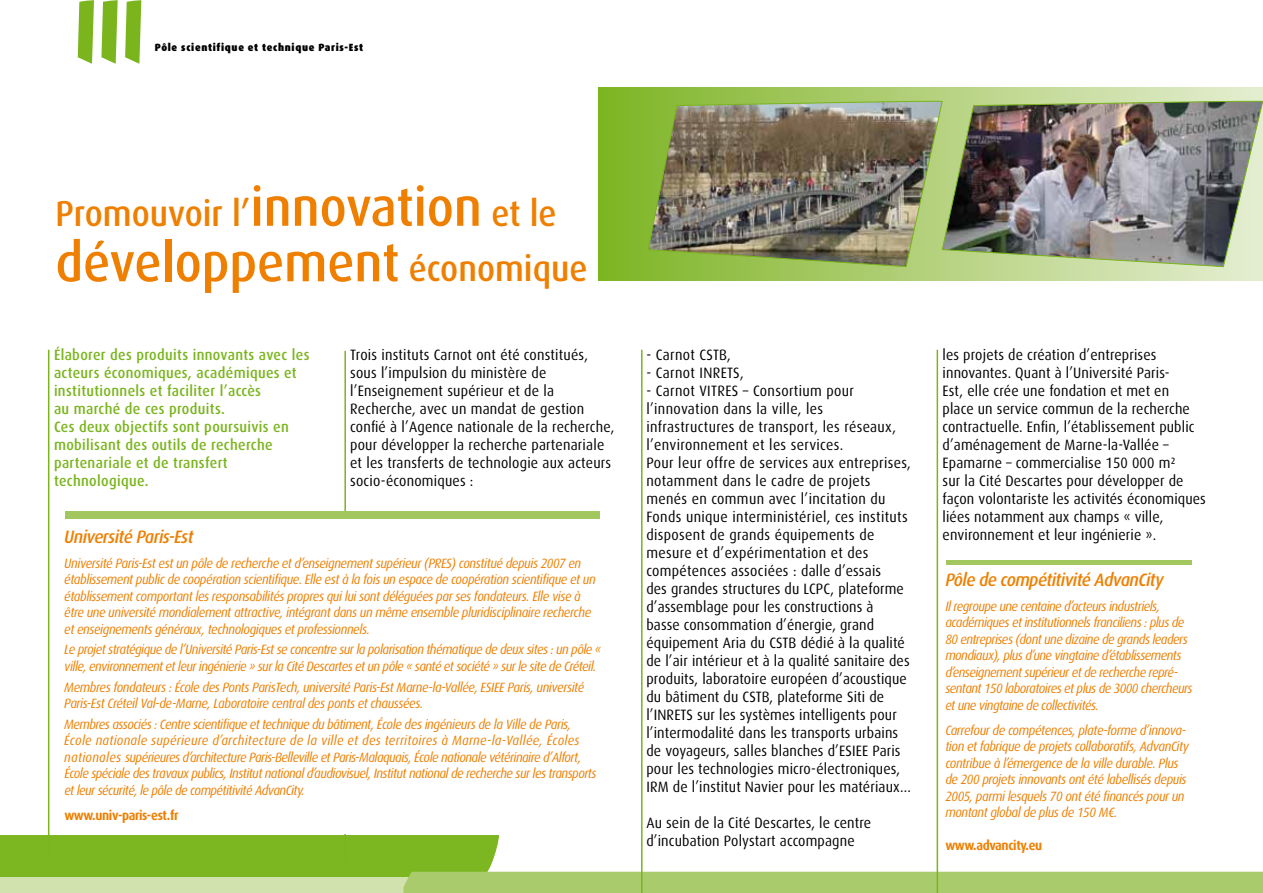
<style>
.page{position:relative;width:1263px;height:893px;background:#fff}
.page>*{position:absolute;margin:0;border:0;box-sizing:border-box;transform-origin:0 0}
.t1{font:500 54px "Dax OT";color:#ee7f00;scale:.93 1}
.t2{font:500 36px "Dax OT";color:#ee7f00;scale:.93 1}
.t3{font:italic 500 18px "Dax OT";letter-spacing:-.03em;color:#ee7f00;scale:.93 1}
.t4{font:15px/18px "Dax OT";letter-spacing:.01em;color:#000;scale:.93 1}
.t5{font:500 15px/18px "Dax OT";letter-spacing:.025em;color:#7ab51d;scale:.93 1}
.t6{font:italic 13.5px/16.5px "Dax OT";letter-spacing:-.04em;color:#ee7f00;scale:.92 1}
.t7{font:700 13.5px "Dax OT";letter-spacing:-.03em;color:#ee7f00;scale:.92 1}
.t8{font:900 10.5px "Dax OT";letter-spacing:.07em;color:#000;scale:.93 1}
.s1{font-size:54px}
.s2{font-size:36px}
</style>
<div class="page">
<svg style="left:78px;top:0;width:16px;height:64px"></svg>
<svg style="left:101px;top:0;width:17px;height:64px"></svg>
<svg style="left:125px;top:0;width:16px;height:64px"></svg>
<svg style="left:0;top:835px;width:1263px;height:58px"></svg>
<div style="left:598px;top:88px;width:665px;height:193px;background:linear-gradient(to right,#7fb526,#e7eed4)"></div>
<img style="left:647px;top:100px;width:294px;height:167px">
<img style="left:941px;top:100px;width:322px;height:167px">
<hr style="left:48px;top:350px;width:1px;height:509px;background:#7ab51d">
<hr style="left:344px;top:351px;width:2px;height:508px;background:#7ab51d">
<hr style="left:641px;top:350px;width:1px;height:543px;background:#7ab51d">
<hr style="left:936px;top:350px;width:2px;height:543px;background:#7ab51d">
<div style="left:66px;top:512px;width:534px;height:7px;background:#a2c75f"></div>
<div style="left:946px;top:560px;width:245px;height:5px;background:#a2c75f"></div>
<p class="t8" style="left:155px;top:41px;width:226px">Pôle scientifique et technique Paris-Est</p>
<h2 class="t2" style="left:55px;top:193px;width:540px">Promouvoir l’<span class="s1">innovation</span> et le</h2>
<h1 class="t1" style="left:55px;top:232px;width:573px">développement <span class="s2">économique</span></h1>
<p class="t5" style="left:54px;top:346px;width:276px">Élaborer des produits innovants avec les acteurs économiques, académiques et institutionnels et faciliter l’accès<br>au marché de ces produits.<br>Ces deux objectifs sont poursuivis en mobilisant des outils de recherche partenariale et de transfert technologique.</p>
<p class="t4" style="left:350px;top:346px;width:286px">Trois instituts Carnot ont été constitués, sous l’impulsion du ministère de l’Enseignement supérieur et de la Recherche, avec un mandat de gestion confié à l’Agence nationale de la recherche, pour développer la recherche partenariale et les transferts de technologie aux acteurs socio-économiques :</p>
<p class="t4" style="left:646px;top:346px;width:92px">- Carnot CSTB,</p>
<p class="t4" style="left:646px;top:364px;width:106px">- Carnot INRETS,</p>
<p class="t4" style="left:646px;top:382px;width:286px">- Carnot VITRES – Consortium pour l’innovation dans la ville, les infrastructures de transport, les réseaux, l’environnement et les services.<br>Pour leur offre de services aux entreprises, notamment dans le cadre de projets menés en commun avec l’incitation du Fonds unique interministériel, ces instituts disposent de grands équipements de mesure et d’expérimentation et des compétences associées : dalle d’essais<br>des grandes structures du LCPC, plateforme d’assemblage pour les constructions à<br>basse consommation d’énergie, grand équipement Aria du CSTB dédié à la qualité de l’air intérieur et à la qualité sanitaire des produits, laboratoire européen d’acoustique du bâtiment du CSTB, plateforme Siti de l’INRETS sur les systèmes intelligents pour l’intermodalité dans les transports urbains de voyageurs, salles blanches d’ESIEE Paris pour les technologies micro-électroniques, IRM de l’institut Navier pour les matériaux...</p>
<p class="t4" style="left:646px;top:814px;width:243px">Au sein de la Cité Descartes, le centre d’incubation Polystart accompagne</p>
<h3 class="t3" style="left:64px;top:526px;width:140px">Université Paris-Est</h3>
<p class="t6" style="left:64px;top:555px;width:579px">Université Paris-Est est un pôle de recherche et d’enseignement supérieur (PRES) constitué depuis 2007 en établissement public de coopération scientifique. Elle est à la fois un espace de coopération scientifique et un établissement comportant les responsabilités propres qui lui sont déléguées par ses fondateurs. Elle vise à être une université mondialement attractive, intégrant dans un même ensemble pluridisciplinaire recherche et enseignements généraux, technologiques et professionnels.</p>
<p class="t6" style="left:64px;top:642px;width:585px">Le projet stratégique de l’Université Paris-Est se concentre sur la polarisation thématique de deux sites : un pôle « ville, environnement et leur ingénierie » sur la Cité Descartes et un pôle « santé et société » sur le site de Créteil.</p>
<p class="t6" style="left:64px;top:679px;width:567px">Membres fondateurs : École des Ponts ParisTech, université Paris-Est Marne-la-Vallée, ESIEE Paris, université<br>Paris-Est Créteil Val-de-Marne, Laboratoire central des ponts et chaussées.</p>
<p class="t6" style="left:64px;top:716px;width:580px">Membres associés : Centre scientifique et technique du bâtiment, école des ingénieurs de la ville de paris, École nationale supérieure d’architecture de la ville et des territoires à Marne-la-Vallée, écoles nationales supérieures d’architecture paris-belleville et paris-malaquais, école nationale vétérinaire d’alfort, école spéciale des travaux publics, Institut national d’audiovisuel, Institut national de recherche sur les transports et leur sécurité, le pôle de compétitivité AdvanCity.</p>
<p class="t7" style="left:64px;top:808px;width:126px">www.univ-paris-est.fr</p>
<p class="t4" style="left:942px;top:346px;width:285px">les projets de création d’entreprises innovantes. Quant à l’Université Paris-<br>Est, elle crée une fondation et met en<br>place un service commun de la recherche contractuelle. Enfin, l’établissement public d’aménagement de Marne-la-Vallée – Epamarne – commercialise 150 000 m²<br>sur la Cité Descartes pour développer de façon volontariste les activités économiques liées notamment aux champs « ville, environnement et leur ingénierie ».</p>
<h3 class="t3" style="left:945px;top:570px;width:236px">Pôle de compétitivité AdvanCity</h3>
<p class="t6" style="left:945px;top:598px;width:270px">Il regroupe une centaine d’acteurs industriels, académiques et institutionnels franciliens : plus de 80 entreprises (dont une dizaine de grands leaders mondiaux), plus d’une vingtaine d’établissements d’enseignement supérieur et de recherche repré&shy;sentant 150 laboratoires et plus de 3000 chercheurs et une vingtaine de collectivités.</p>
<p class="t6" style="left:945px;top:722px;width:266px">Carrefour de compétences, plate-forme d’innova&shy;tion et fabrique de projets collaboratifs, AdvanCity contribue à l’émergence de la ville durable. Plus de 200 projets innovants ont été labellisés depuis 2005, parmi lesquels 70 ont été financés pour un montant global de plus de 150 M€.</p>
<p class="t7" style="left:945px;top:838px;width:107px">www.advancity.eu</p>
</div>
